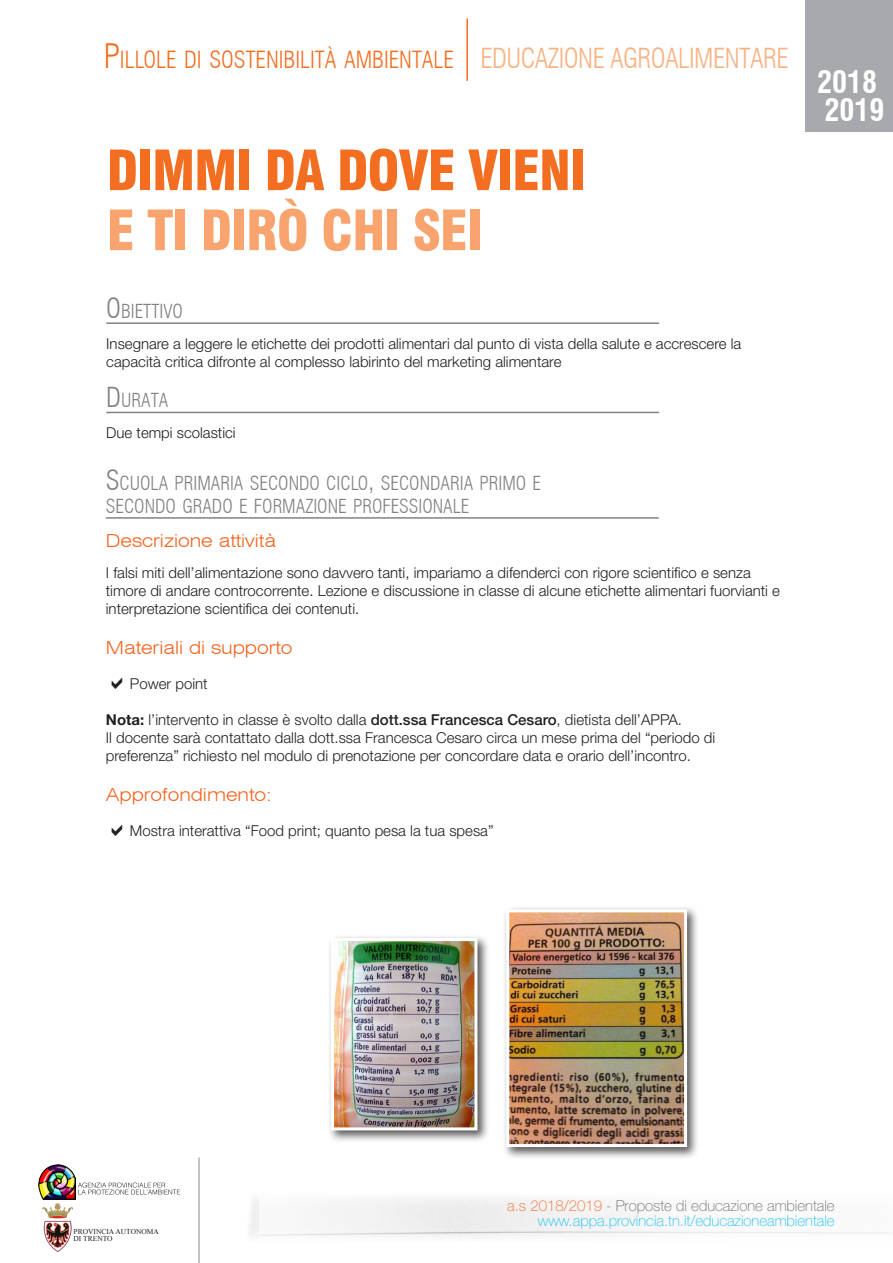
<style>
.page{position:relative;width:893px;height:1263px;background:#fff}
.page>*{position:absolute;margin:0;border:0;box-sizing:border-box;transform-origin:0 0}
.Titolone{font:900 condensed 54px/60px "Swiss 721 BT";letter-spacing:-.02em;color:#f36e21}
.t1{font:700 condensed 30px/27.8px "Swiss 721 BT";color:#fff}
.t2{font:300 condensed 27px "Swiss 721 BT";color:#f9b281}
.t3{font:300 condensed 23.1px "Swiss 721 BT";color:#f36e21}
.Titoletto{font:300 condensed 18.9px/22.5px "Swiss 721 BT";color:#808285}
.titolino{font:300 expanded 18px "Swiss 721 BT";color:#f36421}
.testo{font:300 15px/18px "Helvetica Neue LT Std";color:#231f20}
.t4{font:100 15px/15px "Helvetica Neue LT Std";color:#15c0f2;text-align:right}
.elenco{font:300 15px "Helvetica Neue LT Std";color:#231f20}
.t5{font:7.5px/7.5px "Times New Roman";color:#231f20}
.s1{font-size:33px}
.s2{font-size:27px;color:#f9b281}
.s3{color:#f9a46e}
.s4{font-size:27px}
.s5{font-weight:700}
.s6{font-weight:500}
.s7{color:#f36421}
.s8{color:#6c6d70}
</style>
<div class="page">
<div style="left:805px;top:0;width:88px;height:131px;background:#a8a9ad"></div>
<hr style="left:198px;top:1157px;width:2px;height:106px;background:#939598">
<img style="left:43px;top:1203px;width:30px;height:48px">
<img style="left:38px;top:1164px;width:37px;height:35px">
<svg style="left:78px;top:1182px;width:102px;height:12px"></svg>
<hr style="left:466px;top:18px;width:2px;height:63px;background:#f36e21">
<hr style="left:106px;top:322px;width:553px;height:2px;background:#808285">
<hr style="left:106px;top:412px;width:553px;height:1px;background:#808285">
<hr style="left:106px;top:517px;width:553px;height:2px;background:#808285">
<div style="left:503px;top:906px;width:197px;height:253px;background:#231f20;opacity:.75"></div>
<img style="left:510px;top:913px;width:173px;height:230px">
<div style="left:506px;top:909px;width:181px;height:238px;border:3px solid #fff"></div>
<div style="left:327px;top:934px;width:163px;height:209px;background:#231f20;opacity:.75"></div>
<img style="left:335px;top:942px;width:138px;height:184px">
<div style="left:331px;top:938px;width:146px;height:192px;border:3px solid #fff"></div>
<h3 class="t3" style="left:104px;top:46px;width:467px"><span class="s1">P</span>ILLOLE DI SOSTENIBILITÀ AMBIENTALE <span class="s2">EDUCAZIONE</span></h3>
<h3 class="t2" style="left:610px;top:42px;width:54px">AGROALIMENTA</h3>
<h3 class="t2" style="left:763px;top:42px;width:24px">RE</h3>
<p class="Titolone" style="left:107px;top:140px;width:481px">DIMMI DA DOVE VIENI<br><span class="s3">E TI DIRÒ CHI SEI</span></p>
<p class="Titoletto" style="left:106px;top:300px;width:78px"><span class="s4">O</span> BIETTIVO</p>
<p class="testo" style="left:106px;top:334px;width:636px">Insegnare a leggere le etichette dei prodotti alimentari dal punto di vista della salute e accrescere la capacità critica difronte al complesso labirinto del marketing alimentare</p>
<p class="Titoletto" style="left:106px;top:389px;width:64px"><span class="s4">D</span>URATA</p>
<p class="testo" style="left:106px;top:424px;width:131px">Due tempi scolastici</p>
<p class="Titoletto" style="left:106px;top:472px;width:437px"><span class="s4">S</span>CUOLA PRIMARIA SECONDO CICLO<span class="s4">,</span> SECONDARIA PRIMO E<br>SECONDO GRADO E FORMAZIONE PROFESSIONALE</p>
<p class="titolino" style="left:106px;top:530px;width:172px">Descrizione attività</p>
<p class="testo" style="left:106px;top:563px;width:676px">I falsi miti dell’alimentazione sono davvero tanti, impariamo a difenderci con rigore scientifico e senza timore di andare controcorrente. Lezione e discussione in classe di alcune etichette alimentari fuorvianti e interpretazione scientifica dei contenuti.</p>
<p class="titolino" style="left:106px;top:636px;width:188px">Materiali di supporto</p>
<p class="elenco" style="left:130px;top:674px;width:79px">Power point</p>
<p class="testo" style="left:106px;top:710px;width:578px"><span class="s5">Nota:</span> l’intervento in classe è svolto dalla <span class="s6">dott.ssa Francesca Cesaro</span>, dietista dell’APPA.</p>
<p class="testo" style="left:106px;top:728px;width:611px">Il docente sarà contattato dalla dott.ssa Francesca Cesaro circa un mese prima del “periodo di preferenza” richiesto nel modulo di prenotazione per concordare data e orario dell’incontro.</p>
<p class="titolino" style="left:106px;top:783px;width:167px">Approfondimento:</p>
<p class="elenco" style="left:130px;top:821px;width:365px">Mostra interattiva “Food print; quanto pesa la tua spesa”</p>
<h2 class="t1" style="left:817px;top:68px;width:69px">2018<br>2019</h2>
<p class="t5" style="left:74px;top:1227px;width:87px">PROVINCIA AUTONOMA<br>DI TRENTO</p>
<p class="t4" style="left:507px;top:1198px;width:329px"><span class="s7">a.s 2018/2019</span> <span class="s8">- Proposte di educazione ambientale </span>www.appa.provincia.tn.it/educazioneambientale</p>
</div>
